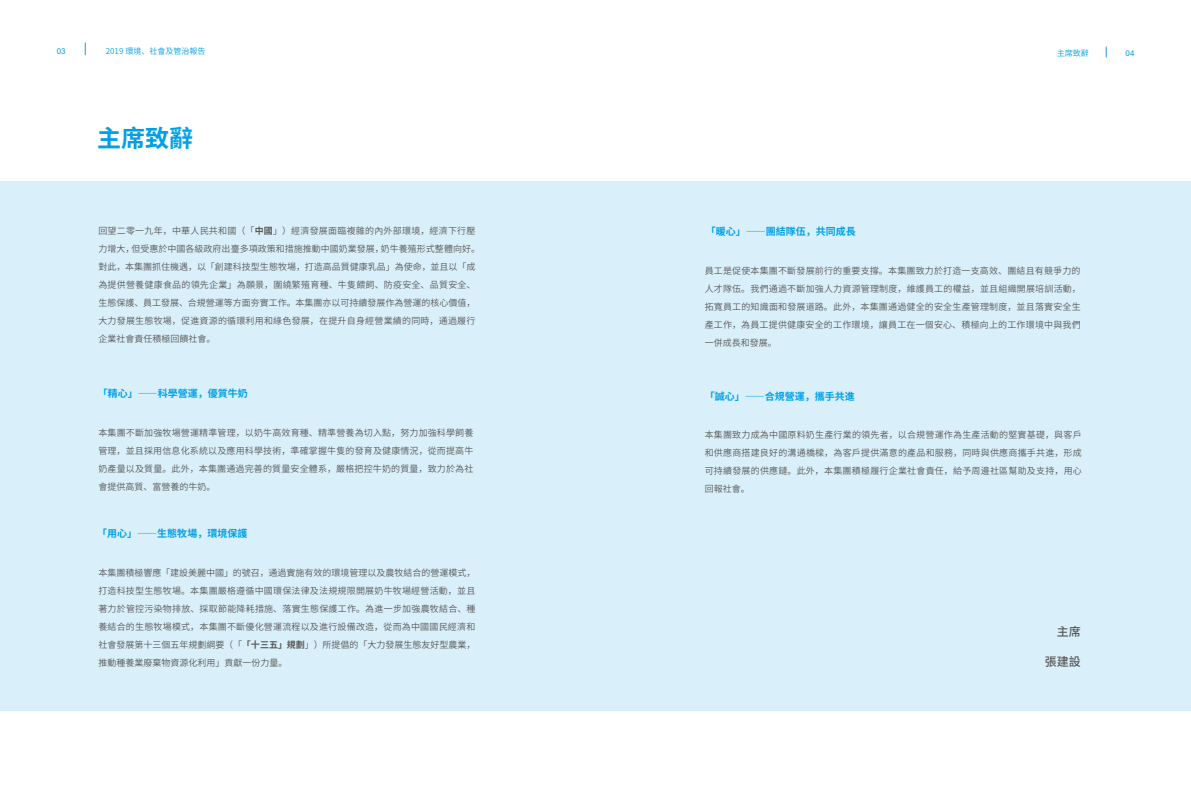
<style>
.page{position:relative;width:1191px;height:808px;background:#fff}
.page>*{position:absolute;margin:0;border:0;box-sizing:border-box;transform-origin:0 0}
.t1{font:700 24px "Source Han Sans CN";color:#00a0e9}
.t2{font:500 12px "Source Han Sans CN";color:#595757}
.t3{font:700 10px "Source Han Sans CN";color:#00a0e9}
.t4{font:9px/18px "Source Han Sans CN";letter-spacing:.02em;color:#595757;text-align:justify}
.t5{font:9px/18px "Source Han Sans CN";color:#595757}
.t6{font:8px "Source Han Sans CN";color:#00a0e9}
.t7{font:8px "Arial";color:#00a0e9}
.s1{font-weight:700}
</style>
<div class="page">
<div style="left:0;top:182px;width:1191px;height:529px;background:#d9f0fb"></div>
<svg style="left:85px;top:43px;width:1px;height:12px"></svg>
<p class="t7" style="left:57px;top:45px;width:10px">03</p>
<p class="t6" style="left:106px;top:46px;width:101px">2019 環境、社會及管治報告</p>
<h1 class="t1" style="left:97px;top:124px;width:97px">主席致辭</h1>
<p class="t5" style="left:98px;top:222px;width:383px">回望二零一九年，中華人民共和國（「<span class="s1">中國</span>」）經濟發展面臨複雜的內外部環境，經濟下行壓力增大，但受惠於中國各級政府出臺多項政策和措施推動中國奶業發展，奶牛養殖形式整體向好。對此，本集團抓住機遇，以「創建科技型生態牧場，打造高品質健康乳品」為使命，並且以「成為提供營養健康食品的領先企業」為願景，圍繞繁殖育種、牛隻餵飼、防疫安全、品質安全、生態保護、員工發展、合規營運等方面夯實工作。本集團亦以可持續發展作為營運的核心價值，大力發展生態牧場，促進資源的循環利用和綠色發展，在提升自身經營業績的同時，通過履行企業社會責任積極回饋社會。</p>
<p class="t3" style="left:98px;top:388px;width:151px">「精心」——科學營運，優質牛奶</p>
<p class="t4" style="left:98px;top:424px;width:376px">本集團不斷加強牧場營運精準管理，以奶牛高效育種、精準營養為切入點，努力加強科學飼養管理，並且採用信息化系統以及應用科學技術，準確掌握牛隻的發育及健康情況，從而提高牛奶產量以及質量。此外，本集團通過完善的質量安全體系，嚴格把控牛奶的質量，致力於為社會提供高質、富營養的牛奶。</p>
<p class="t3" style="left:97px;top:528px;width:151px">「用心」——生態牧場，環境保護</p>
<p class="t4" style="left:98px;top:564px;width:379px">本集團積極響應「建設美麗中國」的號召，通過實施有效的環境管理以及農牧結合的營運模式，打造科技型生態牧場。本集團嚴格遵循中國環保法律及法規規限開展奶牛牧場經營活動，並且著力於管控污染物排放、採取節能降耗措施、落實生態保護工作。為進一步加強農牧結合、種養結合的生態牧場模式，本集團不斷優化營運流程以及進行設備改造，從而為中國國民經濟和社會發展第十三個五年規劃綱要（「<span class="s1">「十三五」規劃</span>」）所提倡的「大力發展生態友好型農業，推動種養業廢棄物資源化利用」貢獻一份力量。</p>
<p class="t3" style="left:706px;top:226px;width:151px">「暖心」——團結隊伍，共同成長</p>
<p class="t6" style="left:1057px;top:49px;width:33px">主席致辭</p>
<p class="t7" style="left:1125px;top:48px;width:10px">04</p>
<p class="t4" style="left:704px;top:262px;width:378px">員工是促使本集團不斷發展前行的重要支撐。本集團致力於打造一支高效、團結且有競爭力的人才隊伍。我們通過不斷加強人力資源管理制度，維護員工的權益，並且組織開展培訓活動，拓寬員工的知識面和發展道路。此外，本集團通過健全的安全生產管理制度，並且落實安全生產工作，為員工提供健康安全的工作環境，讓員工在一個安心、積極向上的工作環境中與我們一併成長和發展。</p>
<p class="t3" style="left:704px;top:390px;width:151px">「誠心」——合規營運，攜手共進</p>
<p class="t4" style="left:704px;top:426px;width:379px">本集團致力成為中國原料奶生產行業的領先者，以合規營運作為生產活動的堅實基礎，與客戶和供應商搭建良好的溝通橋樑，為客戶提供滿意的產品和服務，同時與供應商攜手共進，形成可持續發展的供應鏈。此外，本集團積極履行企業社會責任，給予周邊社區幫助及支持，用心回報社會。</p>
<h2 class="t2" style="left:1056px;top:625px;width:25px">主席</h2>
<h2 class="t2" style="left:1044px;top:654px;width:37px">張建設</h2>
</div>
